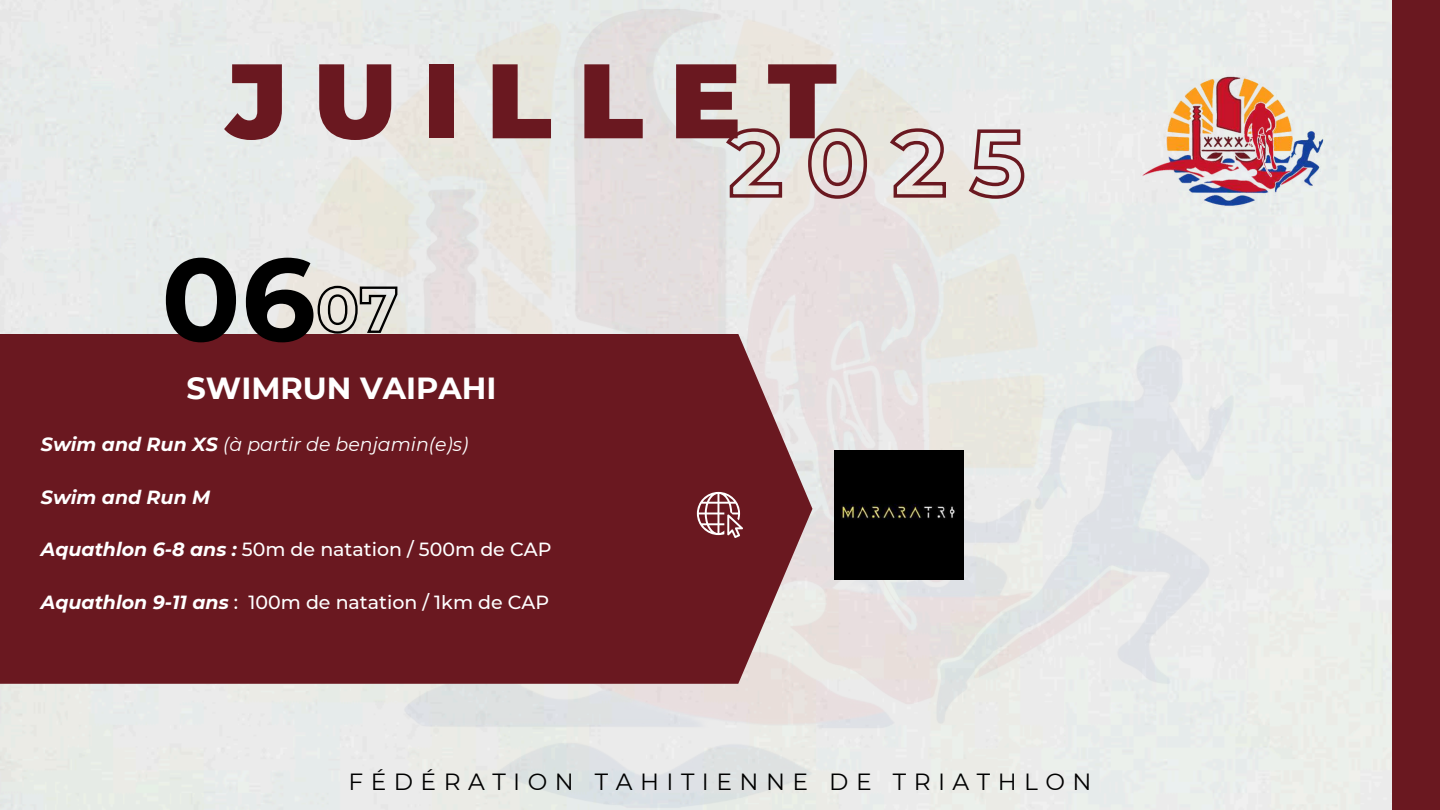
<style>
.page{position:relative;width:1440px;height:810px;background:#fff}
.page>*{position:absolute;margin:0;border:0;box-sizing:border-box;transform-origin:0 0}
.t1{font:700 117px "Montserrat";color:#000}
.t2{font:900 105.7px "Montserrat";letter-spacing:.25em;color:#6a1820}
.t3{font:700 30.5px "Montserrat";color:#fff}
.t4{font:23.4px "Montserrat";letter-spacing:.32em;color:#000}
.t5{font:500 19px "Montserrat";color:#fff}
.t6{font:italic 19px "Montserrat";color:#fff}
.t7{font:italic 700 19px "Montserrat";color:#fff}
.s1{font-weight:700}
.s2{font-weight:700;font-style:italic}
</style>
<div class="page">
<img style="left:111px;top:7px;width:1218px;height:803px">
<div style="left:0;top:334px;width:812px;height:350px;background:#6a1820"></div>
<svg style="left:697px;top:492px;width:46px;height:46px"></svg>
<svg style="left:724px;top:127px;width:302px;height:74px;background:#d0bfbe"></svg>
<svg style="left:316px;top:285px;width:83px;height:50px;background:#b2aea9"></svg>
<div style="left:1392px;top:0;width:48px;height:810px;background:#6a1820"></div>
<img style="left:1137px;top:63px;width:192px;height:155px">
<div style="left:835px;top:451px;width:129px;height:129px;background:#000"></div>
<h2 class="t2" style="left:227px;top:36px;width:612px">JUILLET</h2>
<h1 class="t1" style="left:161px;top:228px;width:156px">06</h1>
<h3 class="t3" style="left:186px;top:369px;width:312px">SWIMRUN VAIPAHI</h3>
<p class="t6" style="left:41px;top:433px;width:429px"><span class="s1">Swim and Run XS</span> (à partir de benjamin(e)s)</p>
<p class="t7" style="left:41px;top:485px;width:171px">Swim and Run M</p>
<p class="t5" style="left:41px;top:538px;width:512px"><span class="s2">Aquathlon 6-8 ans :</span> 50m de natation / 500m de CAP</p>
<p class="t5" style="left:41px;top:590px;width:510px"><span class="s2">Aquathlon 9-11 ans</span> : 100m de natation / 1km de CAP</p>
<p class="t4" style="left:348px;top:767px;width:745px">FÉDÉRATION TAHITIENNE DE TRIATHLON</p>
</div>
